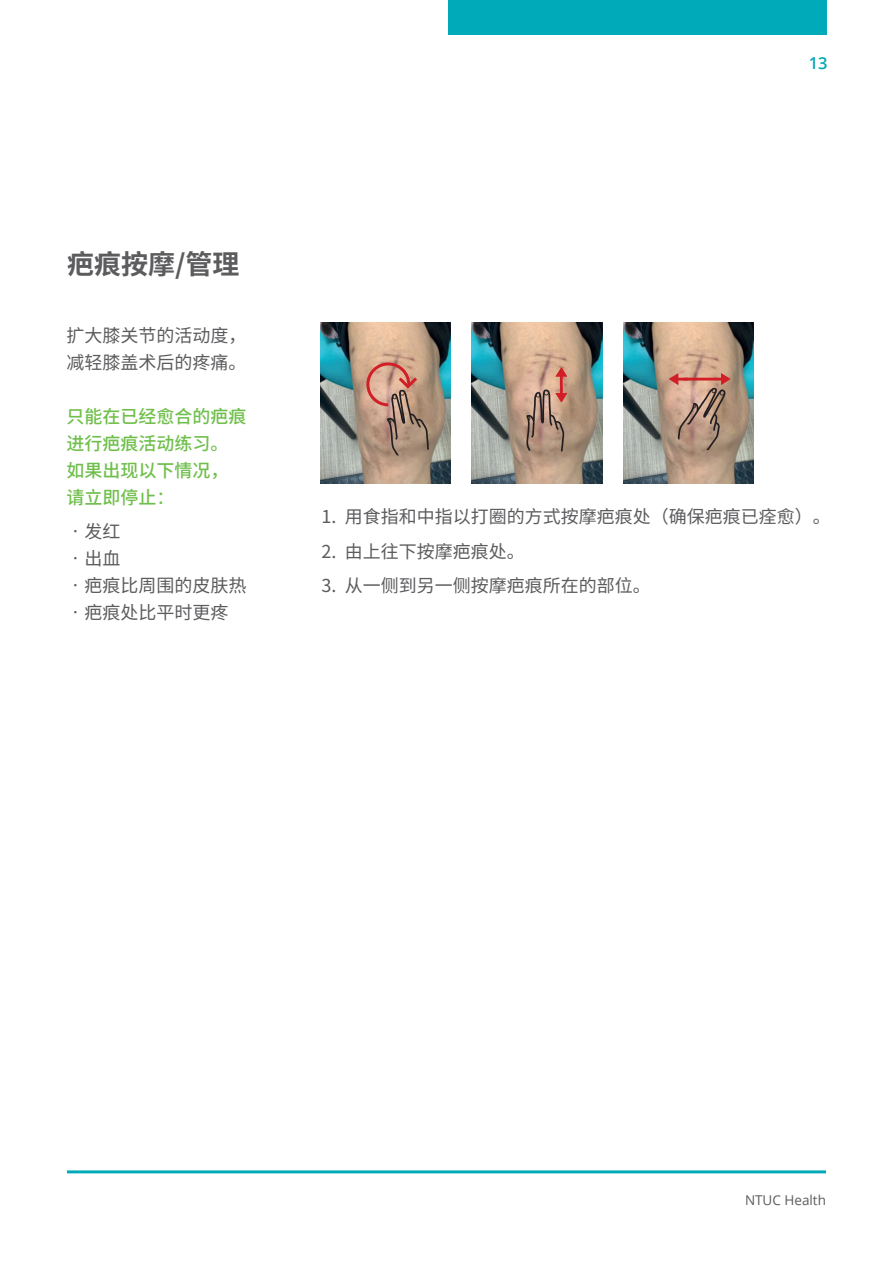
<style>
.page{position:relative;width:893px;height:1263px;background:#fff}
.page>*{position:absolute;margin:0;border:0;box-sizing:border-box;transform-origin:0 0}
.t1{font:700 27px "Noto Sans CJ Ksc";color:#5c5c5f}
.t2{font:18px/27px "Noto Sans CJ Ksc";color:#5c5c5f}
.t3{font:500 18px/27px "Noto Sans CJ Ksc";color:#70bf4c}
.t4{font:17.85px "Noto Sans CJ Ksc";color:#5c5c5f}
.t5{font:600 16.5px "Open Sans";color:#00aab8}
.t6{font:13.5px "Open Sans";color:#5c5c5f}
.s1{font-weight:400}
</style>
<div class="page">
<img style="left:472px;top:322px;width:130px;height:162px">
<div style="left:448px;top:0;width:378px;height:34px;background:#00aab8"></div>
<hr style="left:67px;top:1170px;width:759px;height:3px;background:#00aab8">
<img style="left:320px;top:322px;width:130px;height:162px">
<img style="left:623px;top:322px;width:130px;height:162px">
<svg style="left:365px;top:361px;width:65px;height:98px;background:#b68d79"></svg>
<svg style="left:526px;top:367px;width:41px;height:85px;background:#b48c7a"></svg>
<svg style="left:669px;top:373px;width:61px;height:84px;background:#b38d7a"></svg>
<h1 class="t1" style="left:67px;top:249px;width:174px">疤痕按摩/管理</h1>
<p class="t2" style="left:66px;top:322px;width:182px">扩大膝关节的活动度，减轻膝盖术后的疼痛。</p>
<p class="t3" style="left:66px;top:403px;width:182px">只能在已经愈合的疤痕进行疤痕活动练习。如果出现以下情况，请立即停止<span class="s1">：</span></p>
<p class="t2" style="left:66px;top:518px;width:56px">•发红</p>
<p class="t2" style="left:66px;top:545px;width:56px">•出血</p>
<p class="t2" style="left:66px;top:572px;width:182px">•疤痕比周围的皮肤热</p>
<p class="t2" style="left:66px;top:599px;width:164px">•疤痕处比平时更疼</p>
<p class="t5" style="left:809px;top:52px;width:20px">13</p>
<p class="t4" style="left:322px;top:507px;width:511px">1. 用食指和中指以打圈的方式按摩疤痕处（确保疤痕已痊愈）。</p>
<p class="t4" style="left:322px;top:541px;width:205px">2. 由上往下按摩疤痕处。</p>
<p class="t4" style="left:322px;top:576px;width:331px">3. 从一侧到另一侧按摩疤痕所在的部位。</p>
<p class="t6" style="left:745px;top:1191px;width:83px">NTUC Health</p>
</div>
